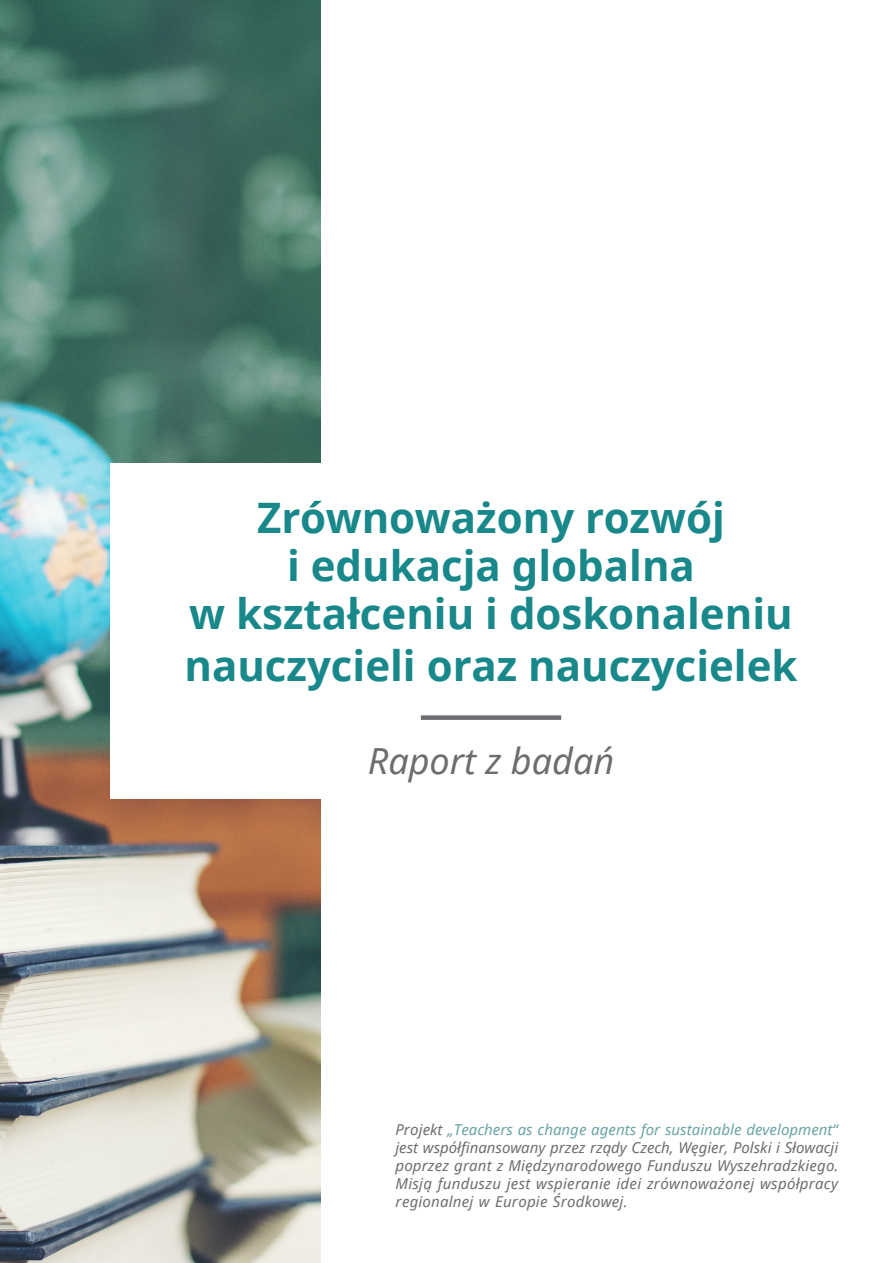
<style>
.page{position:relative;width:893px;height:1263px;background:#fff}
.page>*{position:absolute;margin:0;border:0;box-sizing:border-box;transform-origin:0 0}
.t1{font:700 42px "Noto Sans";color:#18888b}
.t2{font:italic 36px "Noto Sans";color:#6c6d70}
.Normální1{font:italic 15px/18px "Noto Sans";letter-spacing:.015em;color:#6c6d70;text-align:justify}
.s1{color:#69a3a6}
</style>
<div class="page">
<img style="left:0;top:0;width:320px;height:1263px">
<div style="left:111px;top:464px;width:727px;height:335px;background:#fff"></div>
<div style="left:421px;top:715px;width:140px;height:5px;background:#6c6d70"></div>
<p class="t1" style="left:257px;top:488px;width:469px">Zrównoważony rozwój</p>
<p class="t1" style="left:287px;top:536px;width:409px">i edukacja globalna</p>
<p class="t1" style="left:189px;top:584px;width:605px">w kształceniu i doskonaleniu</p>
<p class="t1" style="left:184px;top:636px;width:615px">nauczycieli oraz nauczycielek</p>
<p class="t2" style="left:368px;top:736px;width:248px">Raport z badań</p>
<p class="Normální1" style="left:395px;top:1120px;width:444px">Projekt <span class="s1">„Teachers as change agents for sustainable development“ </span>jest współfinansowany przez rządy Czech, Węgier, Polski i Słowacji poprzez grant z Międzynarodowego Funduszu Wyszehradzkiego.<br>Misją funduszu jest wspieranie idei zrównoważonej współpracy regionalnej w Europie Środkowej.</p>
</div>
